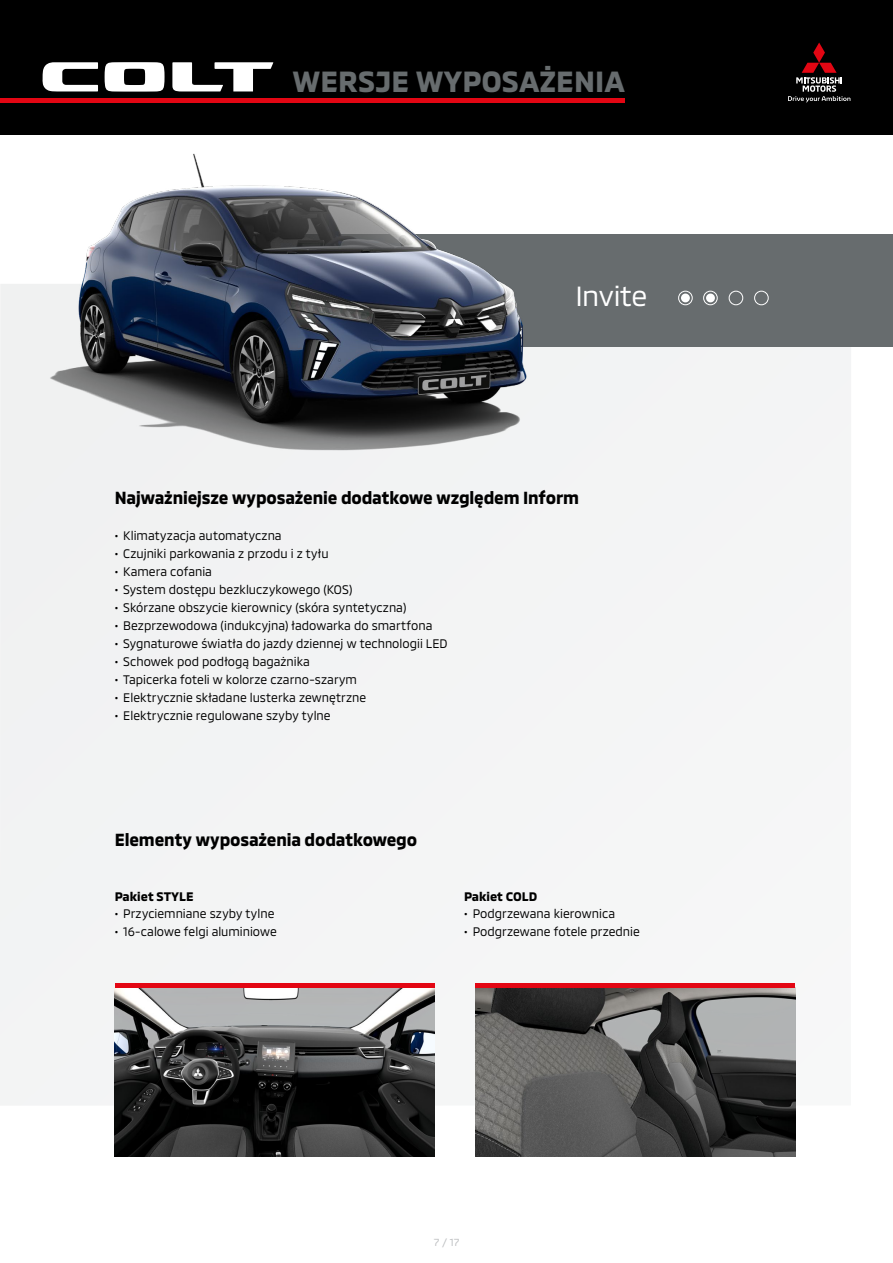
<style>
.page{position:relative;width:893px;height:1263px;background:#fff}
.page>*{position:absolute;margin:0;border:0;box-sizing:border-box;transform-origin:0 0}
.t1{font:700 30px "MMC";color:#676c6e}
.t2{font:28.5px "MMC";letter-spacing:-.02em;color:#fff}
.t3{font:700 18px "MMC";letter-spacing:-.01em;color:#000;scale:.95 1}
.t4{font:12.75px "MMC";color:#000;scale:.95 1}
.t5{font:700 12.75px "MMC";color:#000}
.t6{font:10.5px "MMC";color:#bcbec0}
</style>
<div class="page">
<div style="left:0;top:284px;width:851px;height:822px;background:#f3f4f5"></div>
<div style="left:262px;top:234px;width:631px;height:113px;background:#676c6e"></div>
<img style="left:0;top:134px;width:735px;height:317px">
<img style="left:115px;top:987px;width:319px;height:170px">
<hr style="left:115px;top:983px;width:319px;height:4px;background:#e30613">
<div style="left:0;top:0;width:893px;height:134px;background:#000"></div>
<div style="left:0;top:98px;width:625px;height:5px;background:#e30613"></div>
<svg style="left:788px;top:43px;width:62px;height:60px"></svg>
<svg style="left:42px;top:62px;width:56px;height:30px"></svg>
<svg style="left:172px;top:62px;width:101px;height:29px"></svg>
<svg style="left:105px;top:62px;width:60px;height:30px"></svg>
<img style="left:476px;top:987px;width:319px;height:170px">
<hr style="left:476px;top:983px;width:319px;height:4px;background:#e30613">
<div style="left:678px;top:291px;width:15px;height:14px;border:1px solid #fff;border-radius:50%"></div>
<div style="left:703px;top:291px;width:15px;height:14px;border:1px solid #fff;border-radius:50%"></div>
<div style="left:729px;top:291px;width:14px;height:14px;border:1px solid #fff;border-radius:50%"></div>
<div style="left:681px;top:294px;width:9px;height:8px;background:#fff;border-radius:50%"></div>
<div style="left:754px;top:291px;width:15px;height:14px;border:1px solid #fff;border-radius:50%"></div>
<div style="left:706px;top:294px;width:9px;height:8px;background:#fff;border-radius:50%"></div>
<h1 class="t1" style="left:292px;top:57px;width:334px">WERSJE WYPOSAŻENIA</h1>
<h2 class="t2" style="left:576px;top:273px;width:73px">Invite</h2>
<h3 class="t3" style="left:115px;top:483px;width:490px">Najważniejsze wyposażenie dodatkowe względem Inform</h3>
<p class="t4" style="left:115px;top:525px;width:177px">• Klimatyzacja automatyczna</p>
<p class="t4" style="left:115px;top:543px;width:227px">• Czujniki parkowania z przodu i z tyłu</p>
<p class="t4" style="left:115px;top:561px;width:104px">• Kamera cofania</p>
<p class="t4" style="left:115px;top:579px;width:252px">• System dostępu bezkluczykowego (KOS)</p>
<p class="t4" style="left:115px;top:597px;width:308px">• Skórzane obszycie kierownicy (skóra syntetyczna)</p>
<p class="t4" style="left:115px;top:615px;width:336px">• Bezprzewodowa (indukcyjna) ładowarka do smartfona</p>
<p class="t4" style="left:115px;top:633px;width:352px">• Sygnaturowe światła do jazdy dziennej w technologii LED</p>
<p class="t4" style="left:115px;top:651px;width:207px">• Schowek pod podłogą bagażnika</p>
<p class="t4" style="left:115px;top:669px;width:256px">• Tapicerka foteli w kolorze czarno-szarym</p>
<p class="t4" style="left:115px;top:687px;width:266px">• Elektrycznie składane lusterka zewnętrzne</p>
<p class="t4" style="left:115px;top:705px;width:229px">• Elektrycznie regulowane szyby tylne</p>
<h3 class="t3" style="left:115px;top:825px;width:320px">Elementy wyposażenia dodatkowego</h3>
<p class="t5" style="left:115px;top:887px;width:81px">Pakiet STYLE</p>
<p class="t5" style="left:464px;top:887px;width:75px">Pakiet COLD</p>
<p class="t4" style="left:115px;top:903px;width:170px">• Przyciemniane szyby tylne</p>
<p class="t4" style="left:115px;top:921px;width:172px">• 16-calowe felgi aluminiowe</p>
<p class="t4" style="left:464px;top:903px;width:160px">• Podgrzewana kierownica</p>
<p class="t4" style="left:464px;top:921px;width:186px">• Podgrzewane fotele przednie</p>
<p class="t6" style="left:434px;top:1233px;width:27px">7 / 17</p>
</div>
